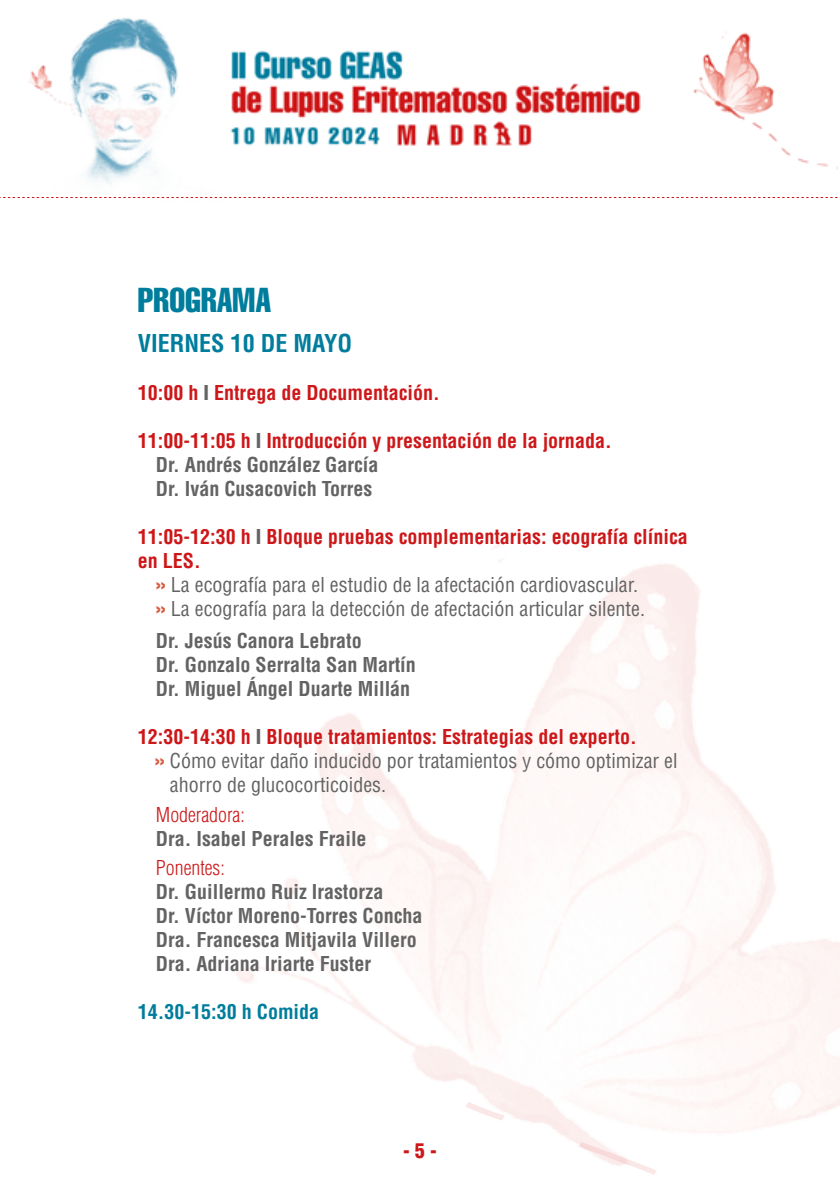
<style>
.page{position:relative;width:840px;height:1191px;background:#fff}
.page>*{position:absolute;margin:0;border:0;box-sizing:border-box;transform-origin:0 0}
.t1{font:34px "Helvetica LT Std Comp";color:#007d9d}
.t2{font:700 condensed 24px "Helvetica LT Std";color:#007d9d}
.t3{font:700 condensed 20px/24px "Helvetica LT Std";color:#cd1719}
.t4{font:700 condensed 20px/24px "Helvetica LT Std";color:#646363}
.t5{font:condensed 20px "Helvetica LT Std";color:#646363}
.t6{font:300 condensed 20px "Helvetica LT Std";color:#cd1719}
.t7{font:700 condensed 20px "Helvetica LT Std";color:#007d9d}
.t8{font:900 condensed 20px "Helvetica LT Std";color:#cd1719}
.s1{font-weight:900;color:#646363}
.s2{color:#646363}
.s3{font-weight:900;color:#da5b42}
</style>
<div class="page">
<img style="left:29px;top:17px;width:808px;height:167px">
<svg style="left:0;top:197px;width:838px;height:1px"></svg>
<h1 class="t1" style="left:138px;top:278px;width:135px">PROGRAMA</h1>
<p class="t2" style="left:138px;top:328px;width:216px">VIERNES 10 DE MAYO</p>
<p class="t3" style="left:138px;top:380px;width:303px">10:00 h <span class="s1">l</span> Entrega de Documentación.</p>
<p class="t3" style="left:156px;top:428px;width:457px;text-indent:-18px">11:00-11:05 h <span class="s1">l</span> Introducción y presentación de la jornada.<br><span class="s2">Dr. Andrés González García<br>Dr. Iván Cusacovich Torres</span></p>
<p class="t3" style="left:138px;top:524px;width:551px">11:05-12:30 h <span class="s1">l</span> Bloque pruebas complementarias: ecografía clínica</p>
<p class="t3" style="left:138px;top:548px;width:64px">en LES.</p>
<p class="t5" style="left:156px;top:572px;width:483px"><span class="s3">»</span> La ecografía para el estudio de la afectación cardiovascular.</p>
<p class="t5" style="left:156px;top:596px;width:490px"><span class="s3">»</span> La ecografía para la detección de afectación articular silente.</p>
<p class="t4" style="left:156px;top:628px;width:261px">Dr. Jesús Canora Lebrato<br>Dr. Gonzalo Serralta San Martín<br>Dr. Miguel Ángel Duarte Millán</p>
<p class="t3" style="left:138px;top:724px;width:500px">12:30-14:30 h <span class="s1">l</span> Bloque tratamientos: Estrategias del experto.</p>
<p class="t5" style="left:155px;top:748px;width:524px"><span class="s3">»</span> Cómo evitar daño inducido por tratamientos y cómo optimizar el</p>
<p class="t5" style="left:170px;top:772px;width:218px">ahorro de glucocorticoides.</p>
<p class="t6" style="left:156px;top:802px;width:90px">Moderadora:</p>
<p class="t4" style="left:156px;top:826px;width:212px">Dra. Isabel Perales Fraile</p>
<p class="t6" style="left:156px;top:855px;width:70px">Ponentes:</p>
<p class="t4" style="left:156px;top:880px;width:268px">Dr. Guillermo Ruiz Irastorza<br>Dr. Víctor Moreno-Torres Concha<br>Dra. Francesca Mitjavila Villero<br>Dra. Adriana Iriarte Fuster</p>
<p class="t7" style="left:138px;top:999px;width:183px">14.30-15:30 h Comida</p>
<p class="t8" style="left:403px;top:1138px;width:35px">- 5 -</p>
</div>
